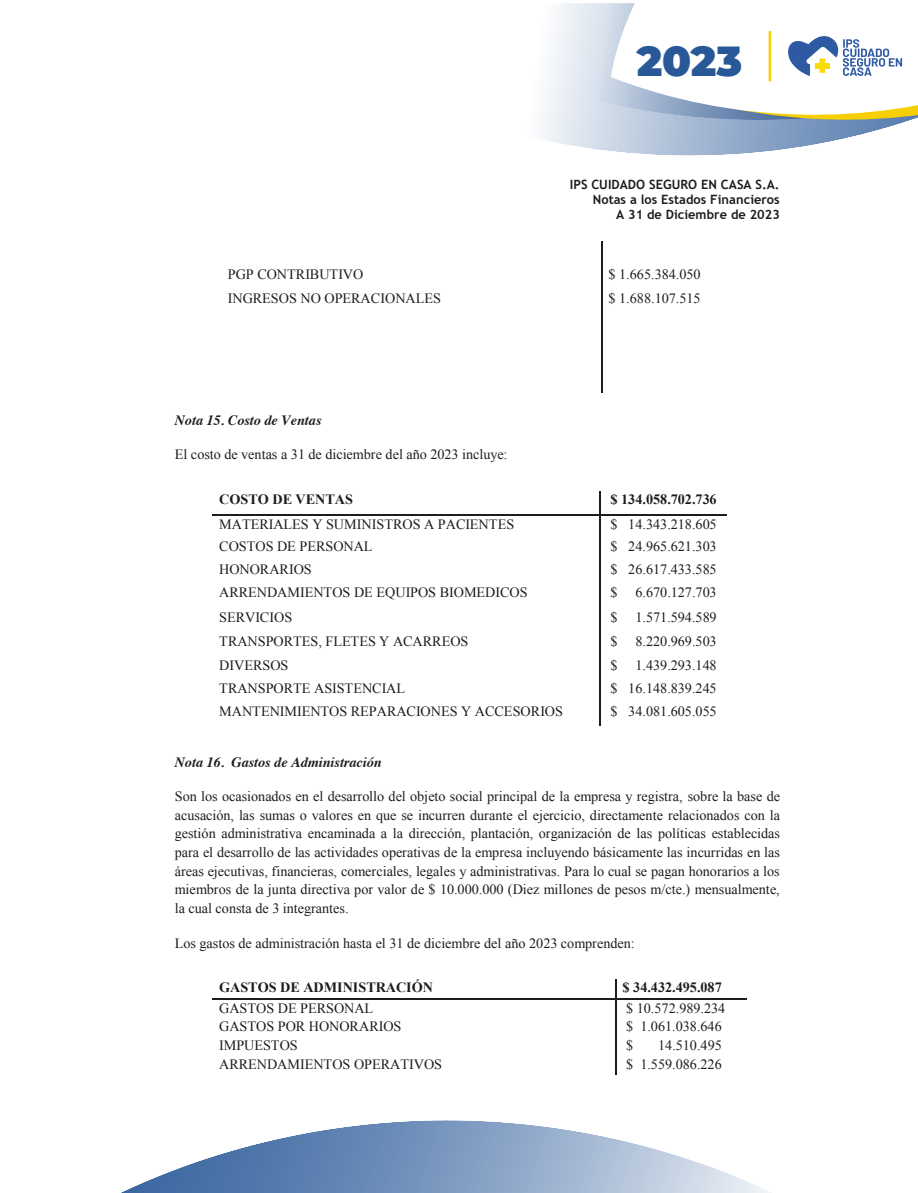
<style>
.page{position:relative;width:918px;height:1193px;background:#fff}
.page>*{position:absolute;margin:0;border:0;box-sizing:border-box;transform-origin:0 0}
.t1{font:900 42px "Montserrat";color:#285898}
.t2{font:14.25px/18.8px "Times New Roman";color:#1d1d1b}
.t3{font:700 14.25px "Times New Roman";color:#1d1d1b}
.t4{font:italic 700 14.25px "Times";color:#1d1d1b}
.t5{font:700 12.75px/15px "Trebuchet MS";color:#1d1d1b;text-align:right}
</style>
<div class="page">
<svg style="left:541px;top:120px;width:363px;height:36px"></svg>
<svg style="left:544px;top:3px;width:67px;height:117px;fill:#e5ebf2"></svg>
<svg style="left:611px;top:3px;width:307px;height:119px"></svg>
<svg style="left:123px;top:1120px;width:647px;height:72px"></svg>
<hr style="left:601px;top:241px;width:2px;height:152px;background:#1d1d1b">
<hr style="left:599px;top:491px;width:2px;height:22px;background:#1d1d1b">
<hr style="left:212px;top:513px;width:387px;height:2px;background:#1d1d1b">
<hr style="left:601px;top:513px;width:126px;height:2px;background:#1d1d1b">
<hr style="left:599px;top:515px;width:2px;height:23px;background:#1d1d1b">
<hr style="left:599px;top:538px;width:2px;height:23px;background:#1d1d1b">
<hr style="left:599px;top:561px;width:2px;height:23px;background:#1d1d1b">
<hr style="left:599px;top:584px;width:2px;height:49px;background:#1d1d1b">
<hr style="left:599px;top:633px;width:2px;height:24px;background:#1d1d1b">
<hr style="left:599px;top:657px;width:2px;height:23px;background:#1d1d1b">
<hr style="left:599px;top:680px;width:2px;height:23px;background:#1d1d1b">
<hr style="left:599px;top:703px;width:2px;height:23px;background:#1d1d1b">
<hr style="left:212px;top:997px;width:403px;height:2px;background:#1d1d1b">
<hr style="left:617px;top:997px;width:130px;height:2px;background:#1d1d1b">
<svg style="left:615px;top:979px;width:2px;height:39px"></svg>
<hr style="left:615px;top:1018px;width:2px;height:37px;background:#1d1d1b">
<svg style="left:615px;top:1055px;width:2px;height:19px"></svg>
<h1 class="t1" style="left:637px;top:37px;width:107px">2023</h1>
<p class="t5" style="left:570px;top:177px;width:211px">IPS CUIDADO SEGURO EN CASA S.A.<br>Notas a los Estados Financieros<br>A 31 de Diciembre de 2023</p>
<p class="t2" style="left:228px;top:263px;width:215px;line-height:24.5px">PGP CONTRIBUTIVO<br>INGRESOS NO OPERACIONALES</p>
<p class="t2" style="left:609px;top:263px;width:94px;line-height:24.5px">$ 1.665.384.050 $ 1.688.107.515</p>
<p class="t4" style="left:175px;top:415px;width:148px">Nota 15. Costo de Ventas</p>
<p class="t2" style="left:175px;top:446px;width:334px">El costo de ventas a 31 de diciembre del año 2023 incluye:</p>
<p class="t3" style="left:219px;top:494px;width:135px">COSTO DE VENTAS</p>
<p class="t3" style="left:611px;top:494px;width:108px">$ 134.058.702.736</p>
<p class="t2" style="left:219px;top:515px;width:296px">MATERIALES Y SUMINISTROS A PACIENTES</p>
<p class="t2" style="left:611px;top:515px;width:108px">$ 14.343.218.605</p>
<p class="t2" style="left:219px;top:538px;width:155px">COSTOS DE PERSONAL</p>
<p class="t2" style="left:611px;top:538px;width:108px">$ 24.965.621.303</p>
<p class="t2" style="left:219px;top:561px;width:94px">HONORARIOS</p>
<p class="t2" style="left:611px;top:561px;width:108px">$ 26.617.433.585</p>
<p class="t2" style="left:219px;top:581px;width:310px;line-height:24.5px">ARRENDAMIENTOS DE EQUIPOS BIOMEDICOS<br>SERVICIOS</p>
<p class="t2" style="left:611px;top:581px;width:108px;line-height:24.5px">$ 6.670.127.703 $ 1.571.594.589</p>
<p class="t2" style="left:219px;top:633px;width:251px">TRANSPORTES, FLETES Y ACARREOS</p>
<p class="t2" style="left:611px;top:633px;width:108px">$ 8.220.969.503</p>
<p class="t2" style="left:219px;top:657px;width:71px">DIVERSOS</p>
<p class="t2" style="left:611px;top:657px;width:108px">$ 1.439.293.148</p>
<p class="t2" style="left:219px;top:680px;width:187px">TRANSPORTE ASISTENCIAL</p>
<p class="t2" style="left:611px;top:680px;width:108px">$ 16.148.839.245</p>
<p class="t2" style="left:219px;top:703px;width:345px">MANTENIMIENTOS REPARACIONES Y ACCESORIOS</p>
<p class="t2" style="left:611px;top:703px;width:108px">$ 34.081.605.055</p>
<p class="t4" style="left:175px;top:757px;width:209px">Nota 16. Gastos de Administración</p>
<p class="t2" style="left:175px;top:787px;width:607px;text-align:justify">Son los ocasionados en el desarrollo del objeto social principal de la empresa y registra, sobre la base de acusación, las sumas o valores en que se incurren durante el ejercicio, directamente relacionados con la gestión administrativa encaminada a la dirección, plantación, organización de las políticas establecidas para el desarrollo de las actividades operativas de la empresa incluyendo básicamente las incurridas en las áreas ejecutivas, financieras, comerciales, legales y administrativas. Para lo cual se pagan honorarios a los miembros de la junta directiva por valor de $ 10.000.000 (Diez millones de pesos m/cte.) mensualmente, la cual consta de 3 integrantes.</p>
<p class="t2" style="left:175px;top:934px;width:462px">Los gastos de administración hasta el 31 de diciembre del año 2023 comprenden:</p>
<p class="t3" style="left:219px;top:982px;width:215px">GASTOS DE ADMINISTRACIÓN</p>
<p class="t3" style="left:623px;top:982px;width:101px">$ 34.432.495.087</p>
<p class="t2" style="left:219px;top:999px;width:156px">GASTOS DE PERSONAL</p>
<p class="t2" style="left:626px;top:999px;width:101px">$ 10.572.989.234</p>
<p class="t2" style="left:219px;top:1018px;width:184px">GASTOS POR HONORARIOS<br>IMPUESTOS</p>
<p class="t2" style="left:626px;top:1018px;width:97px">$ 1.061.038.646 $</p>
<p class="t2" style="left:658px;top:1037px;width:65px">14.510.495</p>
<p class="t2" style="left:219px;top:1055px;width:224px">ARRENDAMIENTOS OPERATIVOS</p>
<p class="t2" style="left:626px;top:1055px;width:97px">$ 1.559.086.226</p>
</div>
